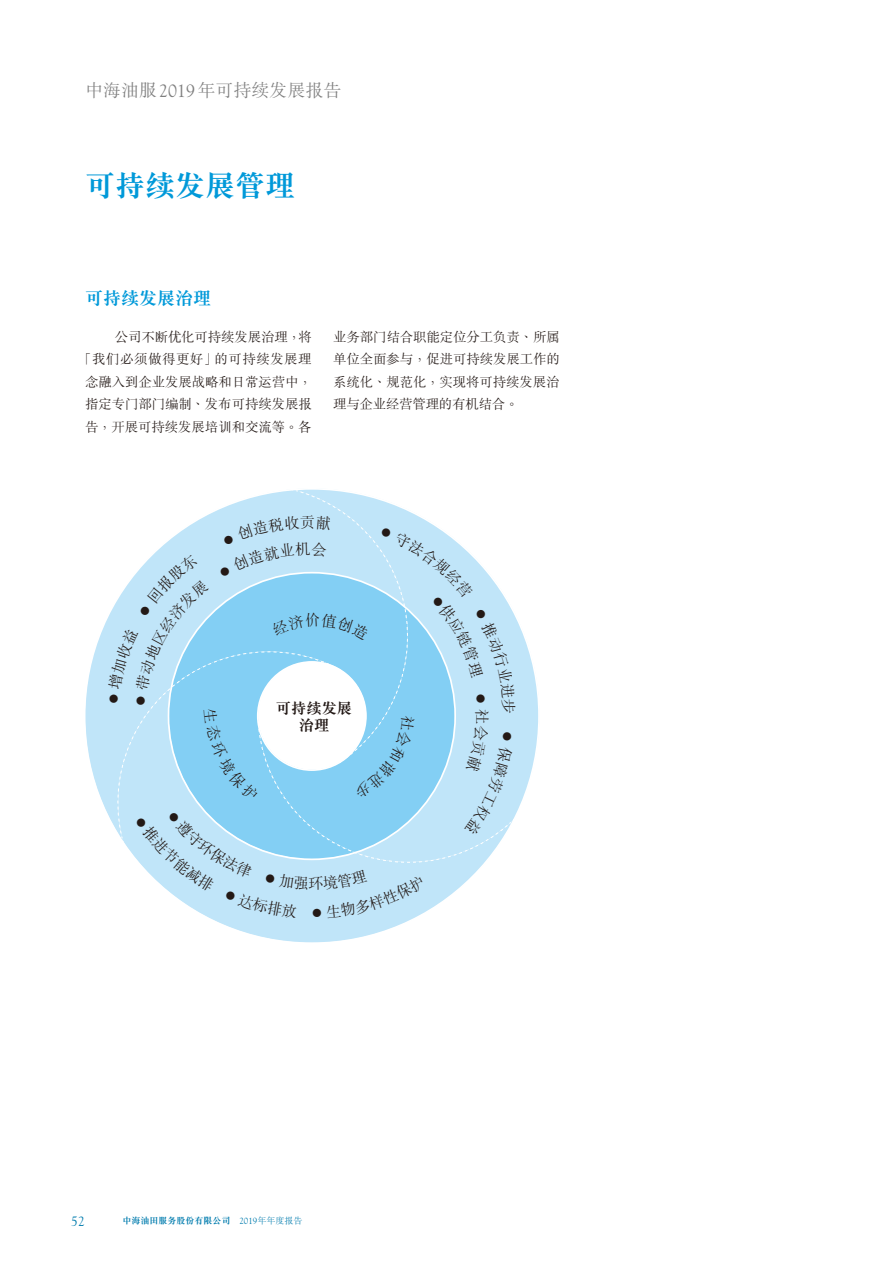
<style>
.page{position:relative;width:893px;height:1263px;background:#fff}
.page>*{position:absolute;margin:0;border:0;box-sizing:border-box;transform-origin:0 0}
.t1{font:700 30px "M Sung HKS";color:#0099d9}
.t2{font:300 18px "M Sung HKS";color:#7e7e7e}
.t3{font:700 18px "M Sung HKS";color:#0099d9}
.t4{font:700 15.3px/17px "M Sung HKS";color:#231916;text-align:center}
.t5{font:300 15.3px "M Sung HKS";color:#231916}
.t6{font:300 13.5px/22.5px "M Sung HKS";letter-spacing:-.01em;color:#231916;text-align:right}
.t7{font:13.5px "Goudy Std";color:#007cae}
.t8{font:700 9px "M Sung HKS";color:#007cae}
.s1{font-family:"Goudy Std";font-weight:400}
.s2{font-weight:300}
</style>
<div class="page">
<svg style="left:85px;top:619px;width:454px;height:324px"></svg>
<svg style="left:107px;top:489px;width:409px;height:429px"></svg>
<h2 class="t2" style="left:85px;top:78px;width:258px">中海油服<span class="s1">2019</span>年可持續发展報告</h2>
<h1 class="t1" style="left:85px;top:165px;width:211px">可持續發展管理</h1>
<h2 class="t3" style="left:85px;top:286px;width:127px">可持續發展治理</h2>
<p class="t6" style="left:78px;top:325px;width:235px">公司不斷優化可持續發展治理，將<br>「我們必須做得更好」的可持續發展理念融入到企業發展戰略和日常運營中，指定專門部門編製、發布可持續發展報告，開展可持續發展培訓和交流等。各</p>
<p class="t6" style="left:333px;top:325px;width:228px;text-align:justify">業務部門結合職能定位分工負責、所屬單位全面參與，促進可持續發展工作的系統化、規範化，實現將可持續發展治理與企業經營管理的有機結合。</p>
<p class="t4" style="left:276px;top:699px;width:78px">可持續發展治理</p>
<p class="t5" style="left:492px;top:709px;width:17px;rotate:90deg">社</p>
<p class="t7" style="left:71px;top:1213px;width:15px">52</p>
<p class="t8" style="left:122px;top:1215px;width:181px">中海油田服務股份有限公司 <span class="s1">2019</span><span class="s2">年年度報告</span></p>
</div>
